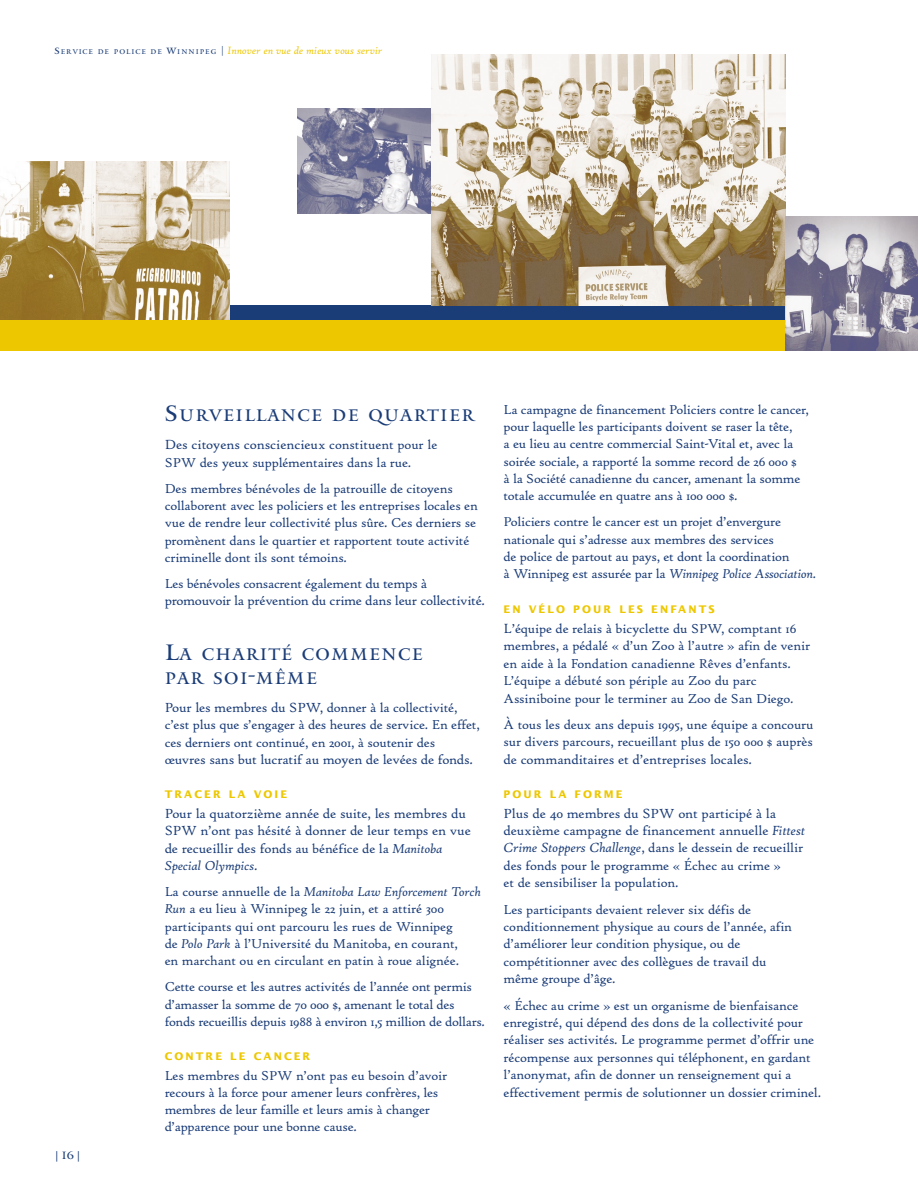
<style>
.page{position:relative;width:918px;height:1188px;background:#fff}
.page>*{position:absolute;margin:0;border:0;box-sizing:border-box;transform-origin:0 0}
.t1{font:16.65px/24px "Mantinia";letter-spacing:.09em;color:#1a3c77}
.t2{font:14.25px/17.4px "Hightower Text Roman";letter-spacing:-.01em;color:#1a3c77}
.t3{font:13.8px/17.2px "Hightower Text Roman";letter-spacing:-.015em;color:#1a3c77}
.t4{font:italic 13.8px/26.2px "Hightower Text";letter-spacing:-.02em;color:#1a3c77}
.t5{font:italic 11.25px "Hightower Text";color:#edc700}
.t6{font:700 10.5px "Lucida Sans";letter-spacing:.2em;color:#edc700}
.t7{font:10.5px "Lucida Sans";color:#1a3c77}
.s1{font-family:"Mantinia";font-style:normal;font-size:9px;color:#1a3c77}
.s2{font-family:"Mantinia";font-style:normal;font-size:6.75px;color:#1a3c77}
.s3{font-size:10.5px;color:#1a3c77}
.s4{font-family:"Mantinia"}
.s5{font-size:22.2px}
.s6{font-size:13.8px}
.s7{font-size:14.25px}
.s8{font-family:"Hightower Text";font-style:italic;font-size:13.8px}
.s9{font-family:"Hightower Text Roman";font-style:normal}
.s10{font-family:"Hightower Text";font-style:italic}
.s11{font-family:"Hightower Text";font-style:italic;font-size:14.25px}
</style>
<div class="page">
<img style="left:297px;top:108px;width:135px;height:105px">
<div style="left:0;top:320px;width:918px;height:31px;background:#edc700"></div>
<div style="left:0;top:305px;width:918px;height:15px;background:#1a3c77"></div>
<img style="left:0;top:162px;width:230px;height:158px">
<img style="left:432px;top:54px;width:353px;height:251px">
<img style="left:785px;top:216px;width:133px;height:135px">
<p class="t5" style="left:55px;top:46px;width:329px"><span class="s1">S</span><span class="s2">ERVICE DE POLICE DE</span> <span class="s1">W</span><span class="s2">INNIPEG</span> <span class="s3">|</span> Innover en vue de mieux vous servir</p>
<p class="t7" style="left:56px;top:1151px;width:26px">| <span class="s4">16</span> |</p>
<p class="t1" style="left:165px;top:405px;width:311px"><span class="s5">S</span>URVEILLANCE DE QUARTIER</p>
<p class="t2" style="left:165px;top:437px;width:274px">Des citoyens consciencieu<span class="s6">x constituent pour le</span></p>
<p class="t3" style="left:165px;top:450px;width:290px;line-height:26.2px">SPW des yeux supplémentaires dans la rue.<br>Des membres bénévoles de la patrouille de citoyens</p>
<p class="t3" style="left:165px;top:498px;width:315px">collaborent avec les policiers et les entreprises locales en vue de rendre leur collectivité plus sûre. Ces derniers se promènent dans le quartier et rapportent toute activité criminelle dont ils sont témoins.</p>
<p class="t3" style="left:165px;top:576px;width:264px">Les bénévoles consacrent égalem<span class="s7">ent du temps à</span></p>
<p class="t2" style="left:165px;top:593px;width:322px">promouvoir la prévention du crime dans leur collectivité.</p>
<p class="t1" style="left:165px;top:644px;width:259px"><span class="s5">L</span>A CHARITÉ COMMENCE<br>PAR SOI<span class="s5">-</span>MÊME</p>
<p class="t3" style="left:165px;top:700px;width:317px"><span class="s7">Pour les membres du SPW,</span> donner à la collectivité, c’est plus que s’engager à des heures de service. En effet, ces derniers ont continué, en 2001, à soutenir des</p>
<p class="t2" style="left:165px;top:752px;width:310px">œuvres sans but lucratif au moyen de levées de fonds.</p>
<p class="t6" style="left:165px;top:790px;width:124px">TRACER LA VOIE</p>
<p class="t2" style="left:165px;top:806px;width:308px">Pour la quatorzième année de suite, les membres du<br>SPW n’ont pas hésité à donner de leur temps en vue de recueillir des fon<span class="s6">ds au bénéfice de la</span> <span class="s8">Manitoba</span></p>
<p class="t4" style="left:165px;top:854px;width:318px">Special Olympics<span class="s9">.<br>La course annuelle de la</span> Manitoba Law Enforcement Torch</p>
<p class="t3" style="left:165px;top:902px;width:296px"><span class="s10">Run</span> a eu lieu à Winnipeg le 22 juin, et a attiré 300 participants qui ont parcouru les rues de Winnipeg de <span class="s10">Polo Park</span> à l’Université du Manitoba, en courant, en marchant ou en circulant en patin à roue alignée.</p>
<p class="t3" style="left:165px;top:980px;width:322px">Cette course et les autres activités de l’année ont permis d’amasser la somme de 70 000 $, amenant le total des fonds recueillis depuis 1988 à environ 1,5 million de dollars.</p>
<p class="t6" style="left:165px;top:1052px;width:147px">CONTRE LE CANCER</p>
<p class="t3" style="left:165px;top:1068px;width:284px">Les membres du SPW n’ont pas eu besoin d’avoir recours à la force pour amener leurs confrères, les membres de leur famille et leurs amis à changer d’apparence pour une bonne cause.</p>
<p class="t3" style="left:504px;top:402px;width:307px">La campagne de financement Policiers contre le cancer, pour laquelle les participants doivent se raser la tête,<br>a eu lieu au centre commercial Saint-Vital et, avec la soirée sociale, a rapporté la somme record de 26 000 $<br>à la Société canadienne du cancer, amenant la somme totale accumulée en quatre ans à 100 000 $.</p>
<p class="t3" style="left:504px;top:515px;width:287px">Policiers contre le cancer est un projet d’envergure nationale qui s’adresse aux membres des services de police de partout au pays, et dont la coordination</p>
<p class="t4" style="left:504px;top:562px;width:314px"><span class="s9">à Winnipeg est assurée par la</span> Winnipeg Police Association.</p>
<p class="t6" style="left:504px;top:605px;width:213px">EN VÉLO POUR LES ENFANTS</p>
<p class="t3" style="left:504px;top:621px;width:308px"><span class="s7">L</span>’équipe de relais à bicyclette du SPW, comptant 16 membres, a pédalé « d’un Zoo à l’autre » afin de venir en aide à la Fondation canadienne Rêves d’enfants.<br>L’équipe a débuté son périple au Zoo du parc Assiniboine pour le terminer au Zoo de San Diego.</p>
<p class="t3" style="left:504px;top:717px;width:312px">À tous les deux ans depuis 1995, une équipe a concouru sur divers parcours, recueillant plus de 150 000 $ auprès</p>
<p class="t2" style="left:504px;top:752px;width:250px">de commanditaires et d’entreprises locales.</p>
<p class="t6" style="left:504px;top:790px;width:121px">POUR LA FORME</p>
<p class="t2" style="left:504px;top:806px;width:303px">Plus de 40 membres du SPW ont participé à la deuxième campagne de financement annuelle <span class="s10">Fittest</span></p>
<p class="t3" style="left:504px;top:841px;width:301px"><span class="s11">Crime Stoppers Chall</span><span class="s10">enge</span>, dans le dessein de recueillir des fonds pour le programme « Échec au crime »<br>et de sensibiliser la population.</p>
<p class="t3" style="left:504px;top:902px;width:290px">Les participants devaient relever six défis de conditionnement physique au cours de l’année, afin d’améliorer leur condition physique, ou de compétitionner avec des collègues de travail du même groupe d’âge.</p>
<p class="t3" style="left:504px;top:998px;width:319px">« Échec au crime » est un organisme de bienfaisance enregistré, qui dépend des dons de la collectivité pour réaliser ses activités. Le programme permet d’offrir une récompense aux personnes qui téléphonent, en gardant l’anonymat, afin de donner un renseignement qui a effectivement permis de solutionner un dossier criminel.</p>
</div>
